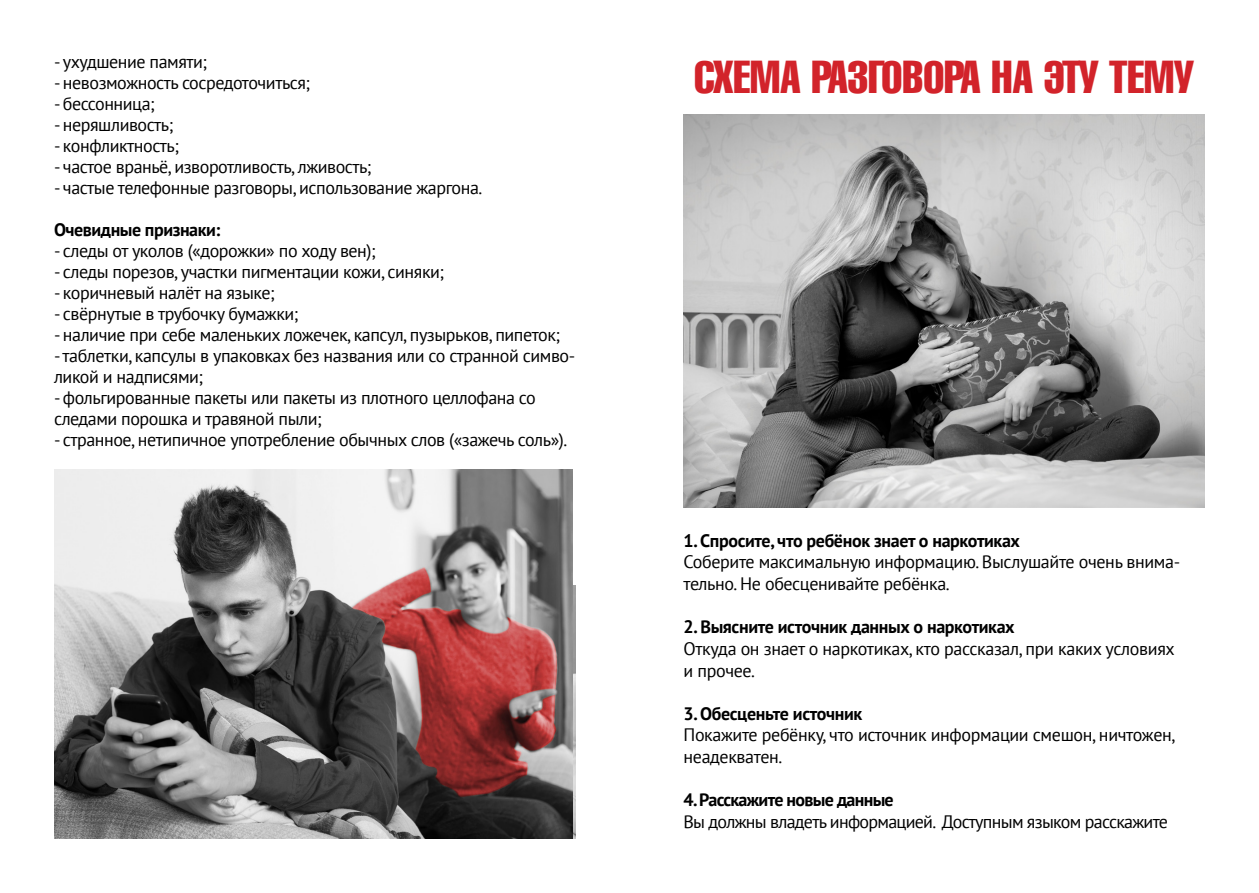
<style>
.page{position:relative;width:1259px;height:893px;background:#fff}
.page>*{position:absolute;margin:0;border:0;box-sizing:border-box;transform-origin:0 0}
.t1{font:45px "A1012 Helvetika Co Mpress";color:#d2232a}
.t2{font:18px/21.6px "PT Sans";letter-spacing:-.025em;color:#000}
.t3{font:700 18px "PT Sans";letter-spacing:-.02em;color:#000}
.t4{font:700 18px "PT Sans";letter-spacing:-.04em;color:#000}
</style>
<div class="page">
<img style="left:683px;top:115px;width:522px;height:392px">
<img style="left:54px;top:469px;width:518px;height:370px">
<p class="t2" style="left:54px;top:50px;width:155px">- ухудшение памяти;</p>
<p class="t2" style="left:54px;top:71px;width:258px">- невозможность сосредоточиться;</p>
<p class="t2" style="left:54px;top:92px;width:102px">- бессонница;</p>
<p class="t2" style="left:54px;top:113px;width:121px">- неряшливость;</p>
<p class="t2" style="left:54px;top:134px;width:126px">- конфликтность;</p>
<p class="t2" style="left:54px;top:155px;width:319px">- частое враньё, изворотливость, лживость;</p>
<p class="t2" style="left:54px;top:176px;width:430px">- частые телефонные разговоры, использование жаргона.</p>
<p class="t3" style="left:54px;top:218px;width:168px">Очевидные признаки:</p>
<p class="t2" style="left:54px;top:239px;width:323px">- следы от уколов («дорожки» по ходу вен);</p>
<p class="t2" style="left:54px;top:260px;width:392px">- следы порезов, участки пигментации кожи, синяки;</p>
<p class="t2" style="left:54px;top:281px;width:222px">- коричневый налёт на языке;</p>
<p class="t2" style="left:54px;top:302px;width:246px">- свёрнутые в трубочку бумажки;</p>
<p class="t2" style="left:54px;top:323px;width:507px">- наличие при себе маленьких ложечек, капсул, пузырьков, пипеток;</p>
<p class="t2" style="left:54px;top:345px;width:523px;line-height:21px">- таблетки, капсулы в упаковках без названия или со странной симво&shy;ликой и надписями;</p>
<p class="t2" style="left:54px;top:387px;width:483px;line-height:21px">- фольгированные пакеты или пакеты из плотного целлофана со следами порошка и травяной пыли;</p>
<p class="t2" style="left:54px;top:428px;width:515px">- странное, нетипичное употребление обычных слов («зажечь соль»).</p>
<h1 class="t1" style="left:694px;top:53px;width:501px">СХЕМА РАЗГОВОРА НА ЭТУ ТЕМУ</h1>
<p class="t3" style="left:683px;top:529px;width:338px">1. Спросите, что ребёнок знает о наркотиках</p>
<p class="t2" style="left:683px;top:551px;width:498px">Соберите максимальную информацию. Выслушайте очень внима&shy;тельно. Не обесценивайте ребёнка.</p>
<p class="t3" style="left:683px;top:615px;width:333px">2. Выясните источник данных о наркотиках</p>
<p class="t2" style="left:683px;top:637px;width:493px">Откуда он знает о наркотиках, кто рассказал, при каких условиях и прочее.</p>
<p class="t3" style="left:683px;top:701px;width:180px">3. Обесценьте источник</p>
<p class="t2" style="left:683px;top:724px;width:493px">Покажите ребёнку, что источник информации смешон, ничтожен, неадекватен.</p>
<p class="t4" style="left:683px;top:788px;width:212px">4. Расскажите новые данные</p>
<p class="t2" style="left:683px;top:810px;width:486px">Вы должны владеть информацией. Доступным языком расскажите</p>
</div>
